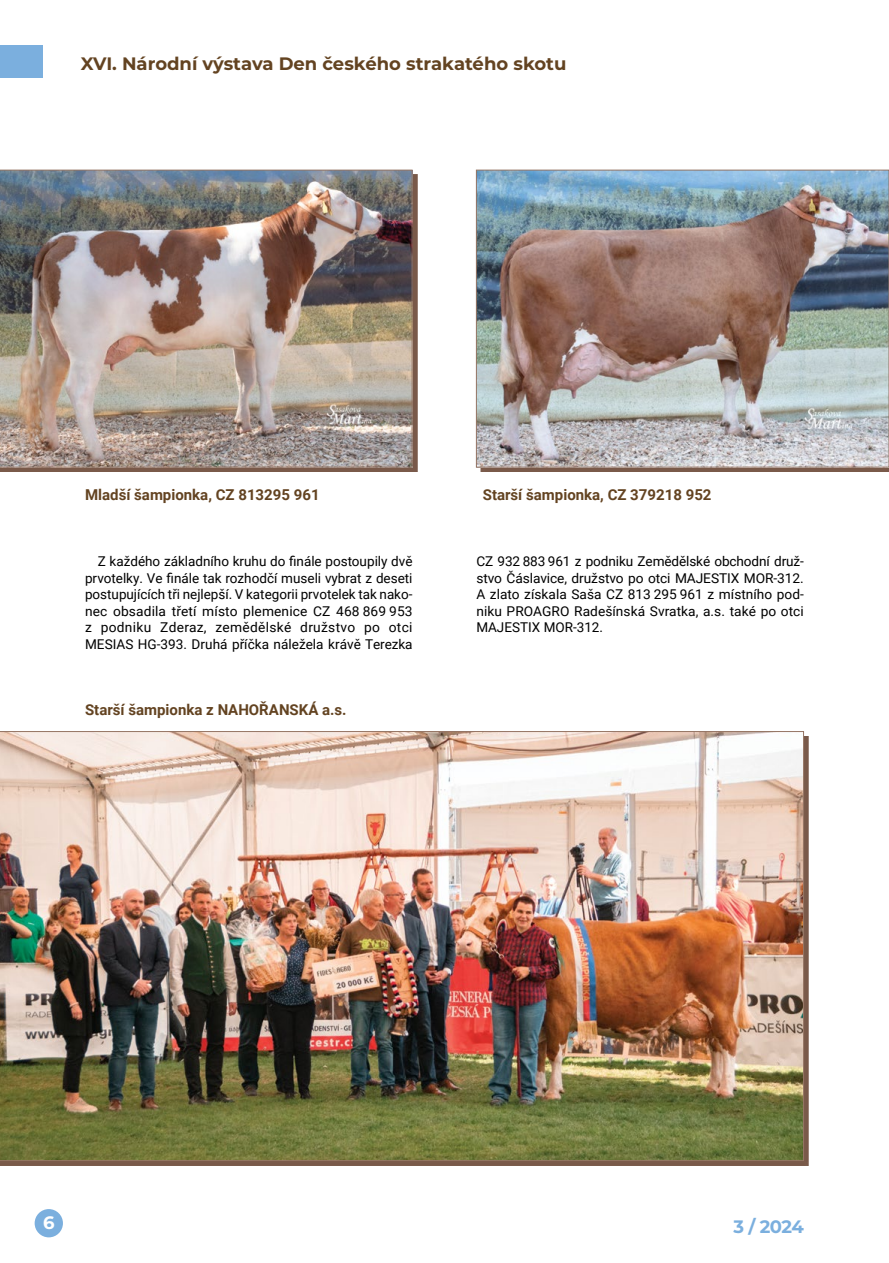
<style>
.page{position:relative;width:889px;height:1263px;background:#fff}
.page>*{position:absolute;margin:0;border:0;box-sizing:border-box;transform-origin:0 0}
.t1{font:700 18px "Montserrat";color:#634321}
.t2{font:700 18px "Montserrat";color:#7bafde}
.t3{font:700 18px "Montserrat";color:#fff}
.t4{font:700 15px "Roboto";color:#634321}
.t5{font:13.5px/16.5px "Roboto";color:#000;text-align:justify}
</style>
<div class="page">
<div style="left:0;top:174px;width:417px;height:298px;background:#4d220d;opacity:.75"></div>
<img style="left:0;top:170px;width:412px;height:297px">
<img style="left:478px;top:172px;width:409px;height:293px">
<div style="left:476px;top:170px;width:413px;height:297px;border:1px solid #957564"></div>
<img style="left:0;top:731px;width:804px;height:430px">
<div style="left:35px;top:1209px;width:28px;height:28px;background:#7bafde;border-radius:50%"></div>
<div style="left:0;top:45px;width:43px;height:33px;background:#7bafde"></div>
<h1 class="t1" style="left:81px;top:51px;width:487px">XVI. Národní výstava Den českého strakatého skotu</h1>
<p class="t4" style="left:85px;top:484px;width:236px">Mladší šampionka, CZ 813295 961</p>
<p class="t4" style="left:483px;top:484px;width:230px">Starší šampionka, CZ 379218 952</p>
<p class="t5" style="left:85px;top:553px;width:329px;text-indent:13px">Z každého základního kruhu do finále postoupily dvě prvotelky. Ve finále tak rozhodčí museli vybrat z deseti postupujících tři nejlepší. V kategorii prvotelek tak nako&shy;nec obsadila třetí místo plemenice CZ 468 869 953 z podniku Zderaz, zemědělské družstvo po otci MESIAS HG-393. Druhá příčka náležela krávě Terezka</p>
<p class="t4" style="left:85px;top:699px;width:263px">Starší šampionka z NAHOŘANSKÁ a.s.</p>
<p class="t5" style="left:476px;top:553px;width:329px">CZ 932 883 961 z podniku Zemědělské obchodní druž&shy;stvo Čáslavice, družstvo po otci MAJESTIX MOR-312.<br>A zlato získala Saša CZ 813 295 961 z místního pod&shy;niku PROAGRO Radešínská Svratka, a.s. také po otci MAJESTIX MOR-312.</p>
<h1 class="t3" style="left:43px;top:1210px;width:13px">6</h1>
<h1 class="t2" style="left:733px;top:1213px;width:72px">3 / 2024</h1>
</div>
